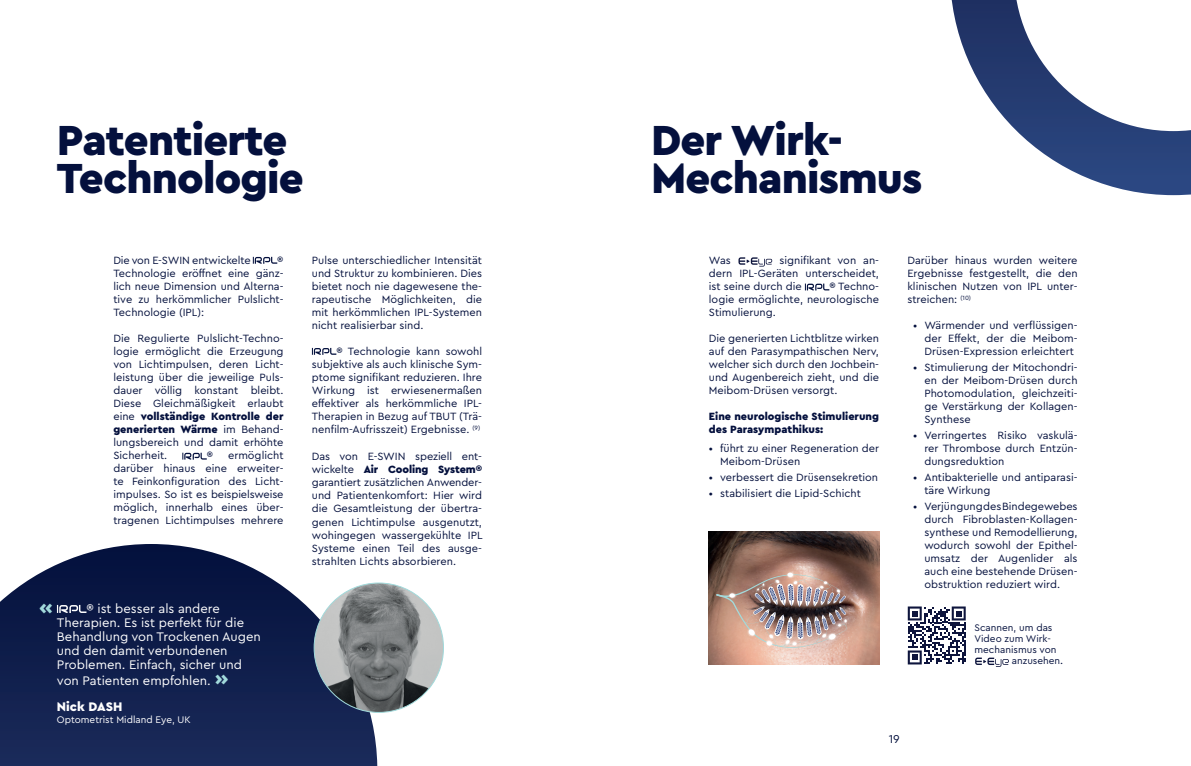
<style>
.page{position:relative;width:1191px;height:766px;background:#fff}
.page>*{position:absolute;margin:0;border:0;box-sizing:border-box;transform-origin:0 0}
.t1{font:900 44px/38px "Cera Pro";letter-spacing:-.02em;color:#04103d}
.t2{font:900 20px "Cera Pro";color:#a2dadb}
.t3{font:13px/14px "Cera Pro";color:#fff}
.t4{font:900 13px "Cera Pro";color:#fff}
.t5{font:12px "Cera Pro";color:#04103d}
.t6{font:11px/13px "Cera Pro";color:#04103d;text-align:justify}
.t7{font:900 11px/13px "Cera Pro";color:#04103d}
.t8{font:10px "Cera Pro";color:#04103d}
.t9{font:10px "Cera Pro";color:#fff}
.s1{font-weight:900}
.s2{font-size:11px}
</style>
<div class="page">
<svg style="left:0;top:544px;width:377px;height:221px;background:#2e3b62"></svg>
<img style="left:314px;top:583px;width:129px;height:129px;border-radius:65px">
<svg style="left:253px;top:257px;width:24px;height:7px"></svg>
<svg style="left:182px;top:452px;width:25px;height:7px"></svg>
<svg style="left:312px;top:348px;width:24px;height:7px"></svg>
<svg style="left:57px;top:604px;width:29px;height:8px"></svg>
<svg style="left:738px;top:257px;width:34px;height:9px"></svg>
<svg style="left:805px;top:283px;width:24px;height:7px"></svg>
<svg style="left:975px;top:657px;width:33px;height:9px"></svg>
<svg style="left:907px;top:606px;width:58px;height:58px"></svg>
<svg style="left:951px;top:0;width:240px;height:195px"></svg>
<img style="left:709px;top:531px;width:170px;height:133px">
<img style="left:716px;top:570px;width:133px;height:77px">
<h1 class="t1" style="left:57px;top:119px;width:248px">Patentierte<br>Technologie</h1>
<p class="t6" style="left:113px;top:253px;width:139px">Die von E-SWIN entwickelte</p>
<p class="t6" style="left:113px;top:253px;width:172px;text-indent:164px">® Technologie eröffnet eine gänz&shy;lich neue Dimension und Alterna&shy;tive zu herkömmlicher Pulslicht-Technologie (IPL):</p>
<p class="t6" style="left:113px;top:331px;width:172px">Die Regulierte Pulslicht-Techno&shy;logie ermöglicht die Erzeugung von Lichtimpulsen, deren Licht&shy;leistung über die jeweilige Puls&shy;dauer völlig konstant bleibt.<br>Diese Gleichmäßigkeit erlaubt eine <span class="s1">vollständige Kontrolle der generierten Wärme</span> im Behand&shy;lungsbereich und damit erhöhte Sicherheit.</p>
<p class="t6" style="left:113px;top:448px;width:172px;text-indent:115px">ermöglicht darüber hinaus eine erweiter&shy;te Feinkonfiguration des Licht&shy;impulses. So ist es beispielsweise möglich, innerhalb eines über&shy;tragenen Lichtimpulses mehrere</p>
<p class="t6" style="left:207px;top:448px;width:8px">®</p>
<p class="t3" style="left:57px;top:600px;width:205px;text-indent:30px">® ist besser als andere<br>Therapien. Es ist perfekt für die<br>Behandlung von Trockenen Augen und den damit verbundenen<br>Problemen. Einfach, sicher und</p>
<p class="t3" style="left:57px;top:672px;width:155px">von Patienten empfohlen.</p>
<p class="t4" style="left:57px;top:698px;width:67px">Nick DASH</p>
<p class="t9" style="left:57px;top:713px;width:135px">Optometrist Midland Eye, UK</p>
<h2 class="t2" style="left:40px;top:594px;width:15px">«</h2>
<h2 class="t2" style="left:215px;top:665px;width:15px">»</h2>
<p class="t6" style="left:312px;top:253px;width:172px">Pulse unterschiedlicher Intensität und Struktur zu kombinieren. Dies bietet noch nie dagewesene the&shy;rapeutische Möglichkeiten, die mit herkömmlichen IPL-Systemen nicht realisierbar sind.</p>
<p class="t6" style="left:312px;top:344px;width:172px;text-indent:24px">® Technologie kann sowohl subjektive als auch klinische Sym&shy;ptome signifikant reduzieren. Ihre Wirkung ist erwiesenermaßen effektiver als herkömmliche IPL-Therapien in Bezug auf TBUT (Trä&shy;nenfilm-Aufrisszeit) Ergebnisse. <sup>(9)</sup></p>
<p class="t6" style="left:312px;top:448px;width:172px">Das von E-SWIN speziell ent&shy;wickelte <span class="s1">Air Cooling System® </span>garantiert zusätzlichen Anwender&shy;und Patientenkomfort: Hier wird die Gesamtleistung der übertra&shy;genen Lichtimpulse ausgenutzt, wohingegen wassergekühlte IPL Systeme einen Teil des ausge&shy;strahlten Lichts absorbieren.</p>
<h1 class="t1" style="left:651px;top:119px;width:273px">Der Wirk-<br>Mechanismus</h1>
<p class="t6" style="left:709px;top:253px;width:172px;text-indent:70px">signifikant von an&shy;dern IPL-Geräten unterscheidet, ist seine durch die</p>
<p class="t6" style="left:709px;top:253px;width:23px">Was</p>
<p class="t6" style="left:709px;top:279px;width:172px;text-indent:120px">® Techno&shy;logie ermöglichte, neurologische Stimulierung.</p>
<p class="t6" style="left:709px;top:331px;width:172px">Die generierten Lichtblitze wirken auf den Parasympathischen Nerv, welcher sich durch den Jochbein&shy;und Augenbereich zieht, und die Meibom-Drüsen versorgt.</p>
<p class="t7" style="left:709px;top:409px;width:172px">Eine neurologische Stimulierung des Parasympathikus:</p>
<p class="t6" style="left:720px;top:441px;width:160px;text-indent:-11px">• führt zu einer Regeneration der<br>Meibom-Drüsen</p>
<p class="t6" style="left:709px;top:470px;width:171px">• verbessert die Drüsensekretion</p>
<p class="t6" style="left:709px;top:486px;width:153px">• stabilisiert die Lipid-Schicht</p>
<p class="t6" style="left:907px;top:253px;width:172px">Darüber hinaus wurden weitere Ergebnisse festgestellt, die den klinischen Nutzen von IPL unter&shy;streichen: <sup>(10)</sup></p>
<p class="t6" style="left:924px;top:318px;width:155px;text-indent:-11px">• Wärmender und verflüssigen&shy;der Effekt, der die Meibom-Drüsen-Expression erleichtert</p>
<p class="t6" style="left:924px;top:360px;width:155px;text-indent:-11px">• Stimulierung der Mitochondri&shy;en der Meibom-Drüsen durch Photomodulation, gleichzeiti&shy;ge Verstärkung der Kollagen-Synthese</p>
<p class="t6" style="left:924px;top:428px;width:155px;text-indent:-11px">• Verringertes Risiko vaskulä&shy;rer Thrombose durch Entzün&shy;dungsreduktion</p>
<p class="t6" style="left:924px;top:470px;width:155px;text-indent:-11px">• Antibakterielle und antiparasi&shy;täre Wirkung</p>
<p class="t6" style="left:924px;top:499px;width:155px;text-indent:-11px">• Verjüngung des Bindegewebes durch Fibroblasten-Kollagen&shy;synthese und Remodellierung, wodurch sowohl der Epithel&shy;umsatz der Augenlider als auch eine bestehende Drüsen&shy;obstruktion reduziert wird.</p>
<p class="t8" style="left:974px;top:621px;width:79px">Scannen, um das</p>
<p class="t8" style="left:974px;top:632px;width:78px">Video zum Wirk-</p>
<p class="t8" style="left:974px;top:643px;width:83px">mechanismus von</p>
<p class="t8" style="left:1011px;top:654px;width:53px">anzusehen<span class="s2">.</span></p>
<p class="t5" style="left:888px;top:730px;width:13px">19</p>
</div>
